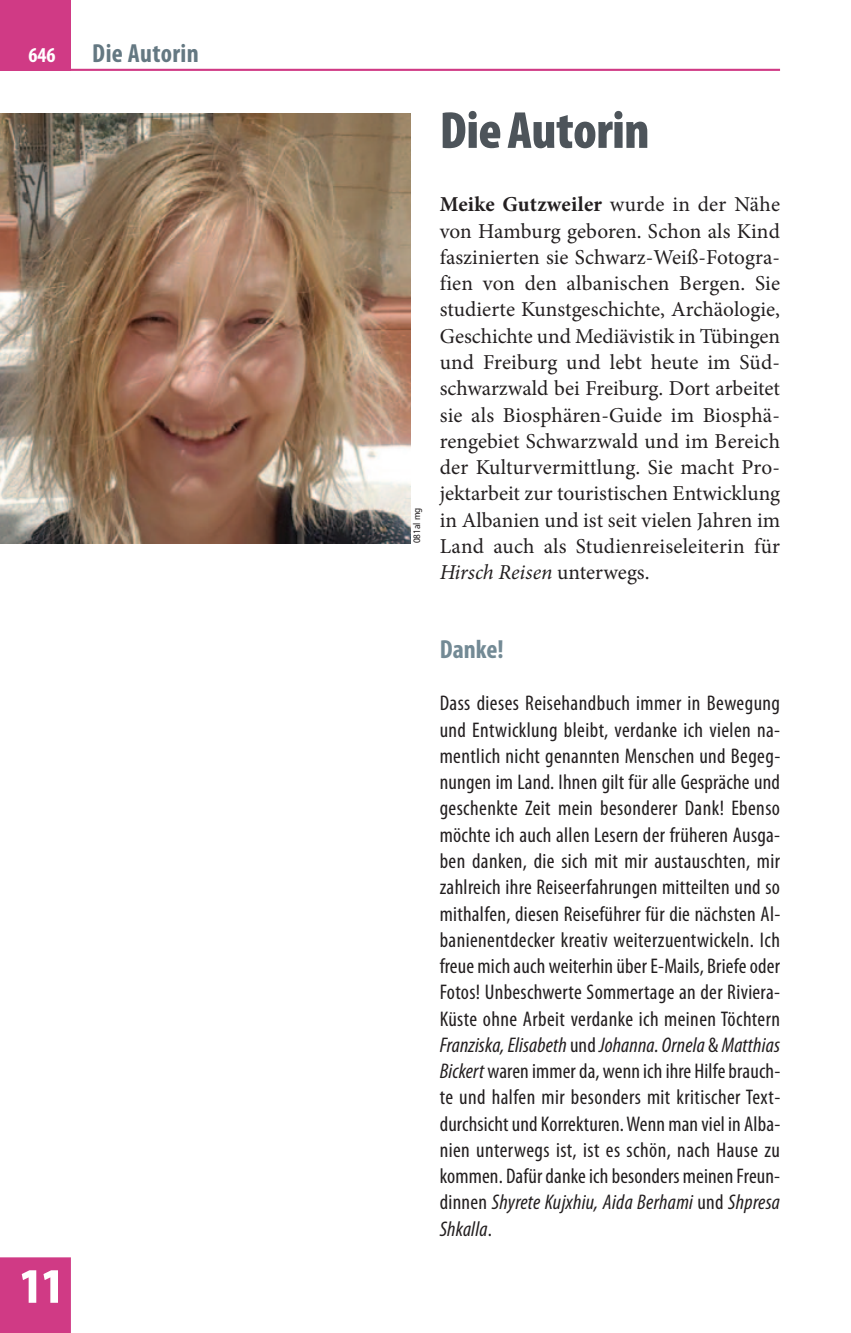
<style>
.page{position:relative;width:851px;height:1333px;background:#fff}
.page>*{position:absolute;margin:0;border:0;box-sizing:border-box;transform-origin:0 0}
.t1{font:900 condensed 52.5px "Myriad Pro";letter-spacing:-.01em;color:#4d545a}
.t2{font:900 condensed 50px "Myriad Pro";color:#fff}
.t3{font:700 condensed 26.25px "Myriad Pro";letter-spacing:.015em;color:#647882}
.t4{font:700 condensed 26.25px "Myriad Pro";color:#738a95}
.t5{font:condensed 21.25px/26.2px "Myriad Pro";letter-spacing:.005em;color:#231f20;text-align:justify}
.t6{font:21.25px/26.2px "Minion Pro";letter-spacing:.01em;color:#231f20;text-align:justify}
.t7{font:700 condensed 21.25px "Myriad Pro";color:#fff}
.t8{font:semi-condensed 10px "Myriad Pro";color:#231f20}
.s1{font-weight:700}
.s2{font-style:italic}
</style>
<div class="page">
<div style="left:0;top:0;width:71px;height:71px;background:#d03a85"></div>
<hr style="left:71px;top:69px;width:709px;height:2px;background:#d03a85">
<svg style="left:0;top:1257px;width:71px;height:75px;background:#d03d86"></svg>
<div style="left:14px;top:1265px;width:50px;height:67px;background:#d03a85"></div>
<img style="left:0;top:113px;width:411px;height:430px">
<p class="t7" style="left:28px;top:48px;width:29px">646</p>
<p class="t3" style="left:92px;top:44px;width:108px">Die Autorin</p>
<h2 class="t2" style="left:20px;top:1268px;width:45px">11</h2>
<h1 class="t1" style="left:439px;top:112px;width:211px">Die Autorin</h1>
<p class="t8" style="left:411px;top:543px;width:37px;rotate:-90deg">081al mg</p>
<p class="t6" style="left:439px;top:193px;width:342px"><span class="s1">Meike Gutzweiler</span> wurde in der Nähe von Hamburg geboren. Schon als Kind faszinierten sie Schwarz-Weiß-Fotogra&shy;fien von den albanischen Bergen. Sie studierte Kunstgeschichte, Archäologie, Geschichte und Mediävistik in Tübingen und Freiburg und lebt heute im Süd&shy;schwarzwald bei Freiburg. Dort arbeitet sie als Biosphären-Guide im Biosphä&shy;rengebiet Schwarzwald und im Bereich der Kulturvermittlung. Sie macht Pro&shy;jektarbeit zur touristischen Entwicklung in Albanien und ist seit vielen Jahren im Land auch als Studienreiseleiterin für <span class="s2">Hirsch Reisen</span> unterwegs.</p>
<p class="t4" style="left:439px;top:639px;width:65px">Danke!</p>
<p class="t5" style="left:439px;top:692px;width:342px">Dass dieses Reisehandbuch immer in Bewegung und Entwicklung bleibt, verdanke ich vielen na&shy;mentlich nicht genannten Menschen und Begeg&shy;nungen im Land. Ihnen gilt für alle Gespräche und geschenkte Zeit mein besonderer Dank! Ebenso möchte ich auch allen Lesern der früheren Ausga&shy;ben danken, die sich mit mir austauschten, mir zahlreich ihre Reiseerfahrungen mitteilten und so mithalfen, diesen Reiseführer für die nächsten Al&shy;banienentdecker kreativ weiterzuentwickeln. Ich freue mich auch weiterhin über E-Mails, Briefe oder Fotos! Unbeschwerte Sommertage an der Riviera-Küste ohne Arbeit verdanke ich meinen Töchtern <span class="s2">Franziska, Elisabeth</span>und <span class="s2">Johanna. Ornela</span> &amp; <span class="s2">Matthias Bickert</span> waren immer da, wenn ich ihre Hilfe brauch&shy;te und halfen mir besonders mit kritischer Text&shy;durchsicht und Korrekturen.Wenn man viel in Alba&shy;nien unterwegs ist, ist es schön, nach Hause zu kommen. Dafür danke ich besonders meinen Freun&shy;dinnen <span class="s2">Shyrete Kujxhiu, Aida Berhami</span> und <span class="s2">Shpresa Shkalla</span>.</p>
</div>
